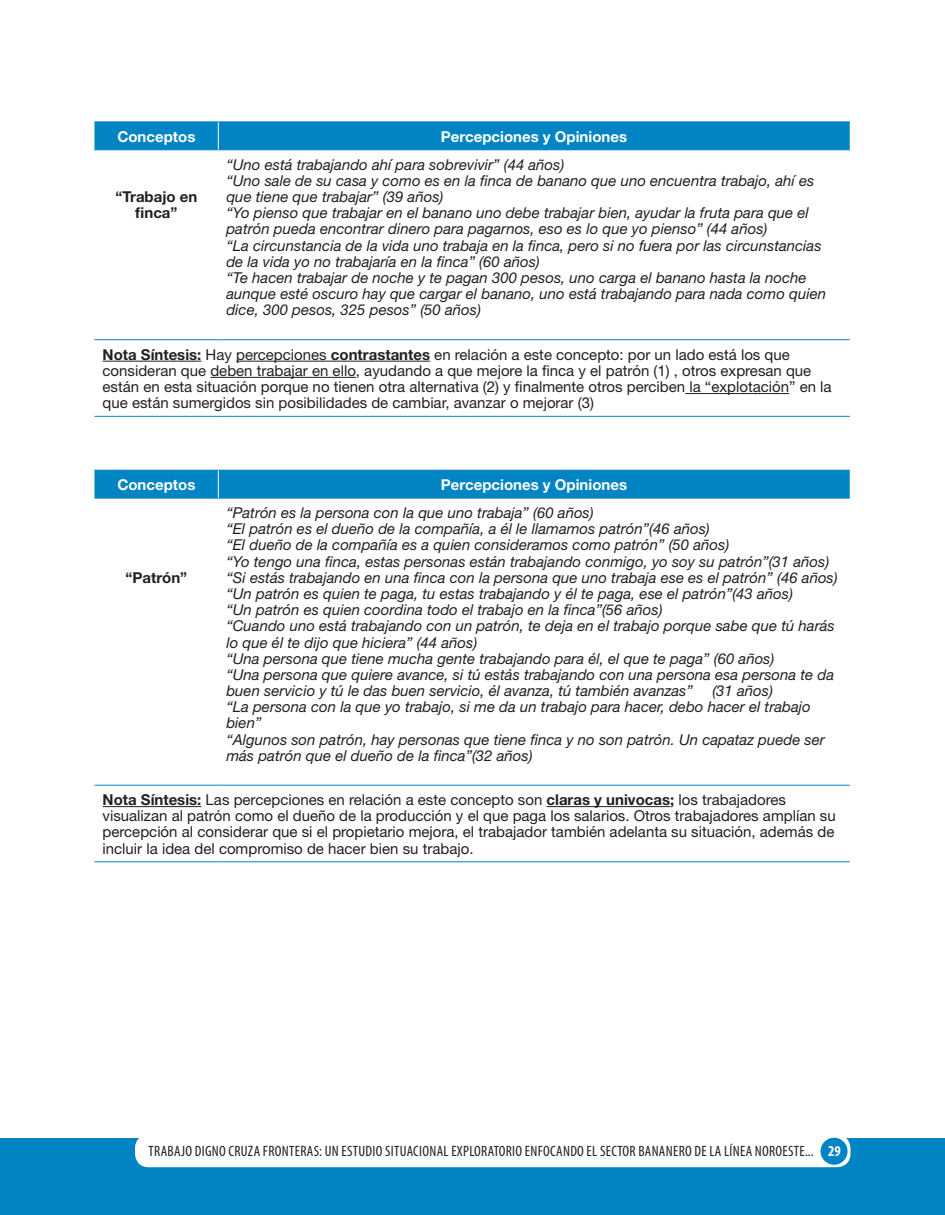
<style>
.page{position:relative;width:945px;height:1215px;background:#fff}
.page>*{position:absolute;margin:0;border:0;box-sizing:border-box;transform-origin:0 0}
.t1{font:italic 15px/16.2px "Helvetica Neue";color:#241f1f}
.t2{font:15px/16.2px "Helvetica Neue";color:#241f1f}
.t3{font:condensed 15px "Myriad Pro";letter-spacing:.02em;color:#241f1f}
.t4{font:700 15px "Helvetica Neue";color:#fff}
.t5{font:700 15px/16.2px "Helvetica Neue";color:#241f1f;text-align:center}
.s1{font-weight:700}
.s2{font-weight:700;color:#fff}
</style>
<div class="page">
<div style="left:0;top:1138px;width:14px;height:64px;background:#0084c3"></div>
<div style="left:0;top:1143px;width:14px;height:72px;background:#0084c3"></div>
<div style="left:14px;top:1138px;width:931px;height:59px;background:#0084c3"></div>
<div style="left:14px;top:1143px;width:931px;height:72px;background:#0084c3"></div>
<div style="left:135px;top:1135px;width:715px;height:32px;background:#fff;border-radius:13px"></div>
<div style="left:821px;top:1138px;width:27px;height:27px;background:#0084c3;border-radius:50%"></div>
<hr style="left:94px;top:339px;width:124px;height:1px;background:#0084c3">
<hr style="left:218px;top:339px;width:632px;height:1px;background:#0084c3">
<hr style="left:94px;top:416px;width:124px;height:1px;background:#0084c3">
<hr style="left:218px;top:416px;width:632px;height:1px;background:#0084c3">
<div style="left:94px;top:122px;width:756px;height:28px;background:#0084c3"></div>
<hr style="left:103px;top:361px;width:98px;height:1px;background:#241f1f">
<hr style="left:236px;top:361px;width:194px;height:1px;background:#241f1f">
<hr style="left:210px;top:377px;width:146px;height:1px;background:#241f1f">
<hr style="left:685px;top:393px;width:104px;height:1px;background:#241f1f">
<hr style="left:94px;top:498px;width:124px;height:1px;background:#0084c3">
<hr style="left:218px;top:498px;width:632px;height:1px;background:#0084c3">
<hr style="left:94px;top:785px;width:124px;height:1px;background:#0084c3">
<hr style="left:218px;top:785px;width:632px;height:1px;background:#0084c3">
<hr style="left:94px;top:861px;width:124px;height:1px;background:#0084c3">
<hr style="left:218px;top:861px;width:632px;height:1px;background:#0084c3">
<div style="left:94px;top:470px;width:756px;height:28px;background:#0084c3"></div>
<hr style="left:103px;top:806px;width:98px;height:1px;background:#241f1f">
<hr style="left:547px;top:806px;width:123px;height:1px;background:#241f1f">
<p class="t4" style="left:117px;top:127px;width:80px">Conceptos</p>
<p class="t4" style="left:441px;top:127px;width:188px">Percepciones y Opiniones</p>
<p class="t1" style="left:226px;top:156px;width:601px">“Uno está trabajando ahí para sobrevivir” (44 años)<br>“Uno sale de su casa y como es en la finca de banano que uno encuentra trabajo, ahí es que tiene que trabajar” (39 años)<br>“Yo pienso que trabajar en el banano uno debe trabajar bien, ayudar la fruta para que el patrón pueda encontrar dinero para pagarnos, eso es lo que yo pienso” (44 años)<br>“La circunstancia de la vida uno trabaja en la finca, pero si no fuera por las circunstancias de la vida yo no trabajaría en la finca” (60 años)<br>“Te hacen trabajar de noche y te pagan 300 pesos, uno carga el banano hasta la noche aunque esté oscuro hay que cargar el banano, uno está trabajando para nada como quien dice, 300 pesos, 325 pesos” (50 años)</p>
<p class="t2" style="left:103px;top:346px;width:731px"><span class="s1">Nota Síntesis:</span> Hay percepciones <span class="s1">contrastantes</span> en relación a este concepto: por un lado está los que consideran que deben trabajar en ello, ayudando a que mejore la finca y el patrón (1) , otros expresan que están en esta situación porque no tienen otra alternativa (2) y finalmente otros perciben la “explotación” en la que están sumergidos sin posibilidades de cambiar, avanzar o mejorar (3)</p>
<p class="t5" style="left:115px;top:188px;width:83px">“Trabajo en finca”</p>
<p class="t4" style="left:117px;top:475px;width:80px">Conceptos</p>
<p class="t4" style="left:441px;top:475px;width:188px">Percepciones y Opiniones</p>
<p class="t1" style="left:226px;top:504px;width:613px">“Patrón es la persona con la que uno trabaja” (60 años)<br>“El patrón es el dueño de la compañía, a él le llamamos patrón”(46 años)<br>“El dueño de la compañía es a quien consideramos como patrón” (50 años)<br>“Yo tengo una finca, estas personas están trabajando conmigo, yo soy su patrón”(31 años) “Si estás trabajando en una finca con la persona que uno trabaja ese es el patrón” (46 años) “Un patrón es quien te paga, tu estas trabajando y él te paga, ese el patrón”(43 años)<br>“Un patrón es quien coordina todo el trabajo en la finca”(56 años)<br>“Cuando uno está trabajando con un patrón, te deja en el trabajo porque sabe que tú harás lo que él te dijo que hiciera” (44 años)<br>“Una persona que tiene mucha gente trabajando para él, el que te paga” (60 años)<br>“Una persona que quiere avance, si tú estás trabajando con una persona esa persona te da buen servicio y tú le das buen servicio, él avanza, tú también avanzas”</p>
<p class="t5" style="left:126px;top:569px;width:63px">“Patrón”</p>
<p class="t1" style="left:226px;top:682px;width:600px;text-indent:486px">(31 años)<br>“La persona con la que yo trabajo, si me da un trabajo para hacer, debo hacer el trabajo bien”<br>“Algunos son patrón, hay personas que tiene finca y no son patrón. Un capataz puede ser más patrón que el dueño de la finca”(32 años)</p>
<p class="t2" style="left:103px;top:791px;width:735px"><span class="s1">Nota Síntesis:</span> Las percepciones en relación a este concepto son <span class="s1">claras y univocas;</span> los trabajadores visualizan al patrón como el dueño de la producción y el que paga los salarios. Otros trabajadores amplían su percepción al considerar que si el propietario mejora, el trabajador también adelanta su situación, además de incluir la idea del compromiso de hacer bien su trabajo.</p>
<p class="t3" style="left:149px;top:1142px;width:694px">TRABAJO DIGNO CRUZA FRONTERAS: UN ESTUDIO SITUACIONAL EXPLORATORIO ENFOCANDO EL SECTOR BANANERO DE LA LÍNEA NOROESTE... <span class="s2">29</span></p>
</div>
